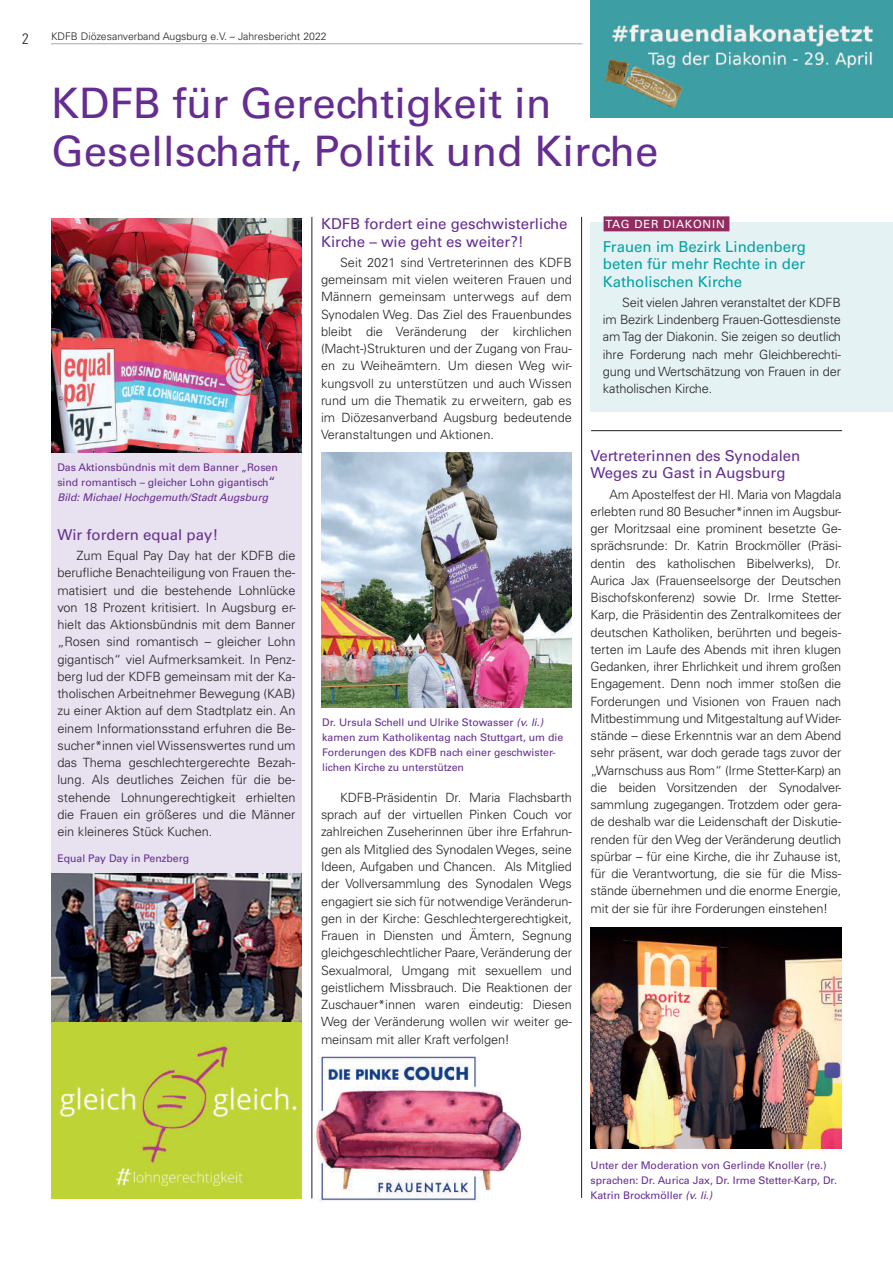
<style>
.page{position:relative;width:893px;height:1263px;background:#fff}
.page>*{position:absolute;margin:0;border:0;box-sizing:border-box;transform-origin:0 0}
.t1{font:42px/48px "Univers";color:#652d91}
.t2{font:15px/17.2px "Univers";color:#652d91}
.t3{font:15px/17.2px "Univers";color:#00a1a4;text-align:justify}
.t4{font:300 condensed 15px "Univers";color:#231f20}
.t5{font:300 12.75px/17.2px "Univers";letter-spacing:-.01em;color:#231f20;text-align:justify}
.t6{font:11.25px "Univers";letter-spacing:.07em;color:#fff}
.t7{font:10.5px/15px "Univers";color:#652d91}
.t8{font:300 10.5px "Univers";color:#231f20}
.s1{font-size:12.75px}
.s2{font-style:italic}
</style>
<div class="page">
<div style="left:51px;top:440px;width:251px;height:726px;background:#e8e1ef"></div>
<img style="left:316px;top:1056px;width:205px;height:146px">
<img style="left:51px;top:873px;width:251px;height:325px">
<hr style="left:51px;top:43px;width:531px;height:1px;background:#a5aa9f">
<img style="left:51px;top:218px;width:251px;height:235px">
<hr style="left:581px;top:217px;width:1px;height:981px;background:#231f20">
<hr style="left:591px;top:430px;width:251px;height:1px;background:#231f20">
<img style="left:321px;top:452px;width:251px;height:255px">
<img style="left:591px;top:928px;width:251px;height:221px">
<div style="left:591px;top:222px;width:302px;height:189px;background:#e5f2f3"></div>
<div style="left:604px;top:216px;width:125px;height:15px;background:#922c60"></div>
<img style="left:591px;top:0;width:302px;height:118px">
<hr style="left:312px;top:217px;width:1px;height:981px;background:#231f20">
<p class="t4" style="left:22px;top:30px;width:8px">2</p>
<p class="t8" style="left:51px;top:30px;width:277px">KDFB Diözesanverband Augsburg e.V. – Jahresbericht 2022</p>
<h1 class="t1" style="left:51px;top:79px;width:609px">KDFB für Gerechtigkeit in<br>Gesellschaft, Politik und Kirche</h1>
<p class="t7" style="left:57px;top:460px;width:222px">Das Aktionsbündnis mit dem Banner „Rosen sind romantisch – gleicher Lohn gigantisch<span class="s1">“<br></span><span class="s2">Bild: Michael Hochgemuth/Stadt Augsburg</span></p>
<p class="t2" style="left:57px;top:526px;width:162px">Wir fordern equal pay!</p>
<p class="t5" style="left:57px;top:547px;width:240px;text-indent:19px">Zum Equal Pay Day hat der KDFB die berufliche Benachteiligung von Frauen the&shy;matisiert und die bestehende Lohnlücke von 18 Prozent kritisiert. In Augsburg er&shy;hielt das Aktionsbündnis mit dem Banner „Rosen sind romantisch – gleicher Lohn gigantisch“ viel Aufmerksamkeit. In Penz&shy;berg lud der KDFB gemeinsam mit der Ka&shy;tholischen Arbeitnehmer Bewegung (KAB) zu einer Aktion auf dem Stadtplatz ein. An einem Informationsstand erfuhren die Be&shy;sucher*innen viel Wissenswertes rund um das Thema geschlechtergerechte Bezah&shy;lung. Als deutliches Zeichen für die be&shy;stehende Lohnungerechtigkeit erhielten die Frauen ein größeres und die Männer ein kleineres Stück Kuchen.</p>
<p class="t7" style="left:57px;top:851px;width:133px">Equal Pay Day in Penzberg</p>
<p class="t2" style="left:321px;top:216px;width:248px">KDFB fordert eine geschwisterliche<br>Kirche – wie geht es weiter?!</p>
<p class="t5" style="left:321px;top:254px;width:252px;text-indent:19px">Seit 2021 sind Vertreterinnen des KDFB gemeinsam mit vielen weiteren Frauen und Männern gemeinsam unterwegs auf dem Synodalen Weg. Das Ziel des Frauenbundes bleibt die Veränderung der kirchlichen (Macht-)Strukturen und der Zugang von Frau&shy;en zu Weiheämtern. Um diesen Weg wir&shy;kungsvoll zu unterstützen und auch Wissen rund um die Thematik zu erweitern, gab es im Diözesanverband Augsburg bedeutende Veranstaltungen und Aktionen.</p>
<p class="t7" style="left:322px;top:715px;width:243px">Dr. Ursula Schell und Ulrike Stowasser <span class="s2">(v. li.) </span>kamen zum Katholikentag nach Stuttgart, um die Forderungen des KDFB nach einer geschwister&shy;lichen Kirche zu unterstützen</p>
<p class="t5" style="left:321px;top:789px;width:252px;text-indent:19px">KDFB-Präsidentin Dr. Maria Flachsbarth sprach auf der virtuellen Pinken Couch vor zahlreichen Zuseherinnen über ihre Erfahrun&shy;gen als Mitglied des Synodalen Weges, seine Ideen, Aufgaben und Chancen. Als Mitglied der Vollversammlung des Synodalen Wegs engagiert sie sich für notwendige Veränderun&shy;gen in der Kirche: Geschlechtergerechtigkeit, Frauen in Diensten und Ämtern, Segnung gleichgeschlechtlicher Paare, Veränderung der Sexualmoral, Umgang mit sexuellem und geistlichem Missbrauch. Die Reaktionen der Zuschauer*innen waren eindeutig: Diesen Weg der Veränderung wollen wir weiter ge&shy;meinsam mit aller Kraft verfolgen!</p>
<p class="t6" style="left:605px;top:217px;width:121px">TAG DER DIAKONIN</p>
<p class="t3" style="left:603px;top:238px;width:205px">Frauen im Bezirk Lindenberg beten für mehr Rechte in der Katholischen Kirche</p>
<p class="t5" style="left:603px;top:294px;width:240px;text-indent:19px">Seit vielen Jahren veranstaltet der KDFB im Bezirk Lindenberg Frauen-Gottesdienste am Tag der Diakonin. Sie zeigen so deutlich ihre Forderung nach mehr Gleichberechti&shy;gung und Wertschätzung von Frauen in der katholischen Kirche.</p>
<p class="t2" style="left:590px;top:447px;width:211px">Vertreterinnen des Synodalen<br>Weges zu Gast in Augsburg</p>
<p class="t5" style="left:590px;top:485px;width:252px;text-indent:19px">Am Apostelfest der Hl. Maria von Magdala erlebten rund 80 Besucher*innen im Augsbur&shy;ger Moritzsaal eine prominent besetzte Ge&shy;sprächsrunde: Dr. Katrin Brockmöller (Präsi&shy;dentin des katholischen Bibelwerks), Dr.<br>Aurica Jax (Frauenseelsorge der Deutschen Bischofskonferenz) sowie Dr. Irme Stetter-Karp, die Präsidentin des Zentralkomitees der deutschen Katholiken, berührten und begeis&shy;terten im Laufe des Abends mit ihren klugen Gedanken, ihrer Ehrlichkeit und ihrem großen Engagement. Denn noch immer stoßen die Forderungen und Visionen von Frauen nach Mitbestimmung und Mitgestaltung auf Wider&shy;stände – diese Erkenntnis war an dem Abend sehr präsent, war doch gerade tags zuvor der „Warnschuss aus Rom“ (Irme Stetter-Karp) an die beiden Vorsitzenden der Synodalver&shy;sammlung zugegangen. Trotzdem oder gera&shy;de deshalb war die Leidenschaft der Diskutie&shy;renden für den Weg der Veränderung deutlich spürbar – für eine Kirche, die ihr Zuhause ist, für die Verantwortung, die sie für die Miss&shy;stände übernehmen und die enorme Energie, mit der sie für ihre Forderungen einstehen!</p>
<p class="t7" style="left:590px;top:1158px;width:248px">Unter der Moderation von Gerlinde Knoller (re.) sprachen: Dr. Aurica Jax, Dr. Irme Stetter-Karp, Dr.<br>Katrin Brockmöller <span class="s2">(v. li.)</span></p>
</div>
